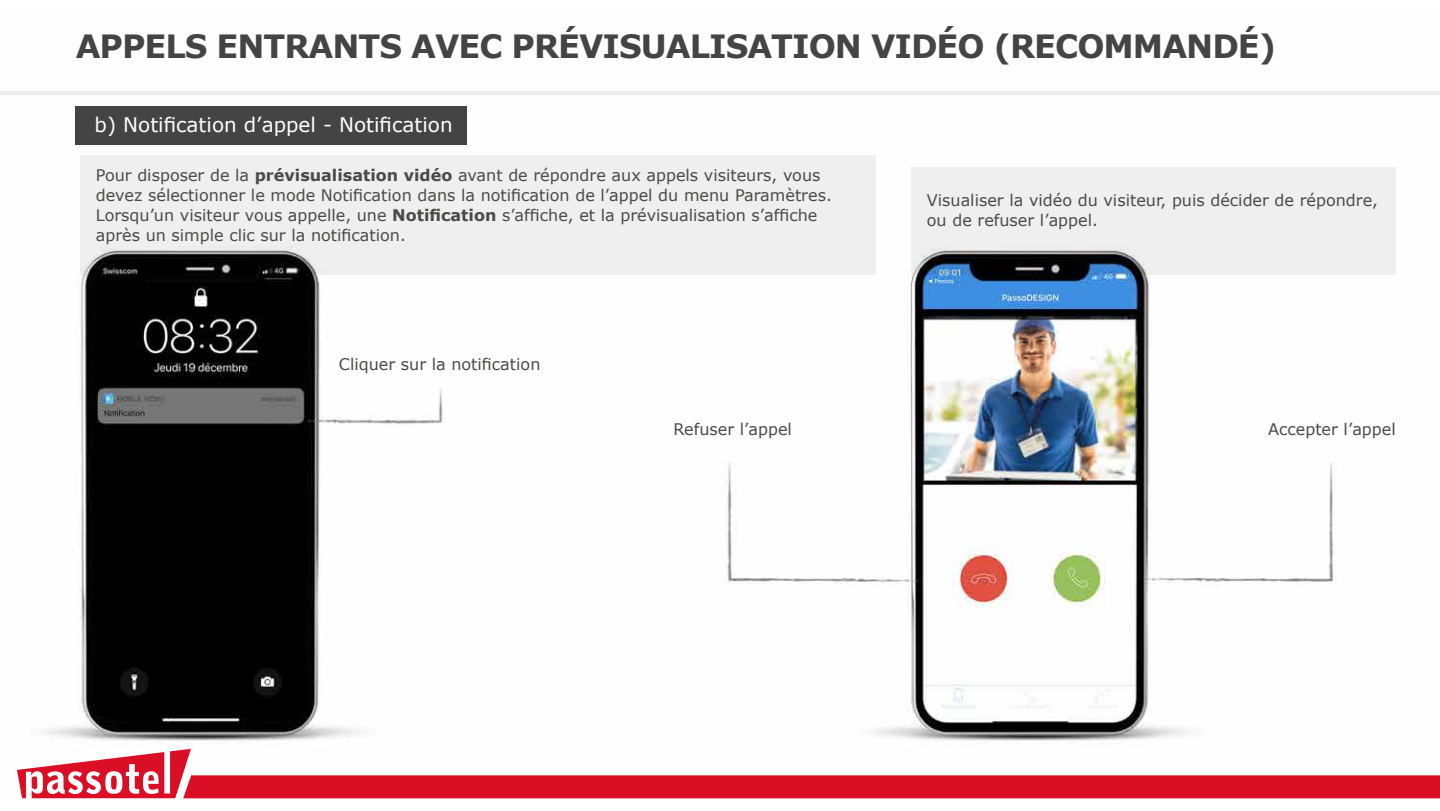
<style>
.page{position:relative;width:1440px;height:811px;background:#fff}
.page>*{position:absolute;margin:0;border:0;box-sizing:border-box;transform-origin:0 0}
.t1{font:700 32px "Verdana";letter-spacing:-.03em;color:#444}
.t2{font:20px "Verdana";color:#fff}
.t3{font:16px/20px "Verdana";color:#4a4a49}
.s1{font-weight:700}
</style>
<div class="page">
<img style="left:22px;top:106px;width:1418px;height:693px">
<svg style="left:17px;top:749px;width:1423px;height:49px"></svg>
<hr style="left:0;top:91px;width:1440px;height:4px;background:#ededed">
<div style="left:80px;top:155px;width:795px;height:120px;background:#f0f0f0"></div>
<div style="left:911px;top:167px;width:485px;height:108px;background:#f0f0f0"></div>
<div style="left:76px;top:106px;width:391px;height:39px;background:#444"></div>
<h1 class="t1" style="left:76px;top:25px;width:1202px">APPELS ENTRANTS AVEC PRÉVISUALISATION VIDÉO (RECOMMANDÉ)</h1>
<p class="t2" style="left:95px;top:112px;width:360px">b) Notification d’appel - Notification</p>
<p class="t3" style="left:96px;top:165px;width:738px">Pour disposer de la <span class="s1">prévisualisation vidéo</span> avant de répondre aux appels visiteurs, vous devez sélectionner le mode Notification dans la notification de l’appel du menu Paramètres.<br>Lorsqu’un visiteur vous appelle, une <span class="s1">Notification</span> s’affiche, et la prévisualisation s’affiche après un simple clic sur la notification.</p>
<p class="t3" style="left:339px;top:354px;width:203px">Cliquer sur la notification</p>
<p class="t3" style="left:927px;top:190px;width:453px">Visualiser la vidéo du visiteur, puis décider de répondre, ou de refuser l’appel.</p>
<p class="t3" style="left:674px;top:419px;width:120px">Refuser l’appel</p>
<p class="t3" style="left:1268px;top:419px;width:129px">Accepter l’appel</p>
</div>
